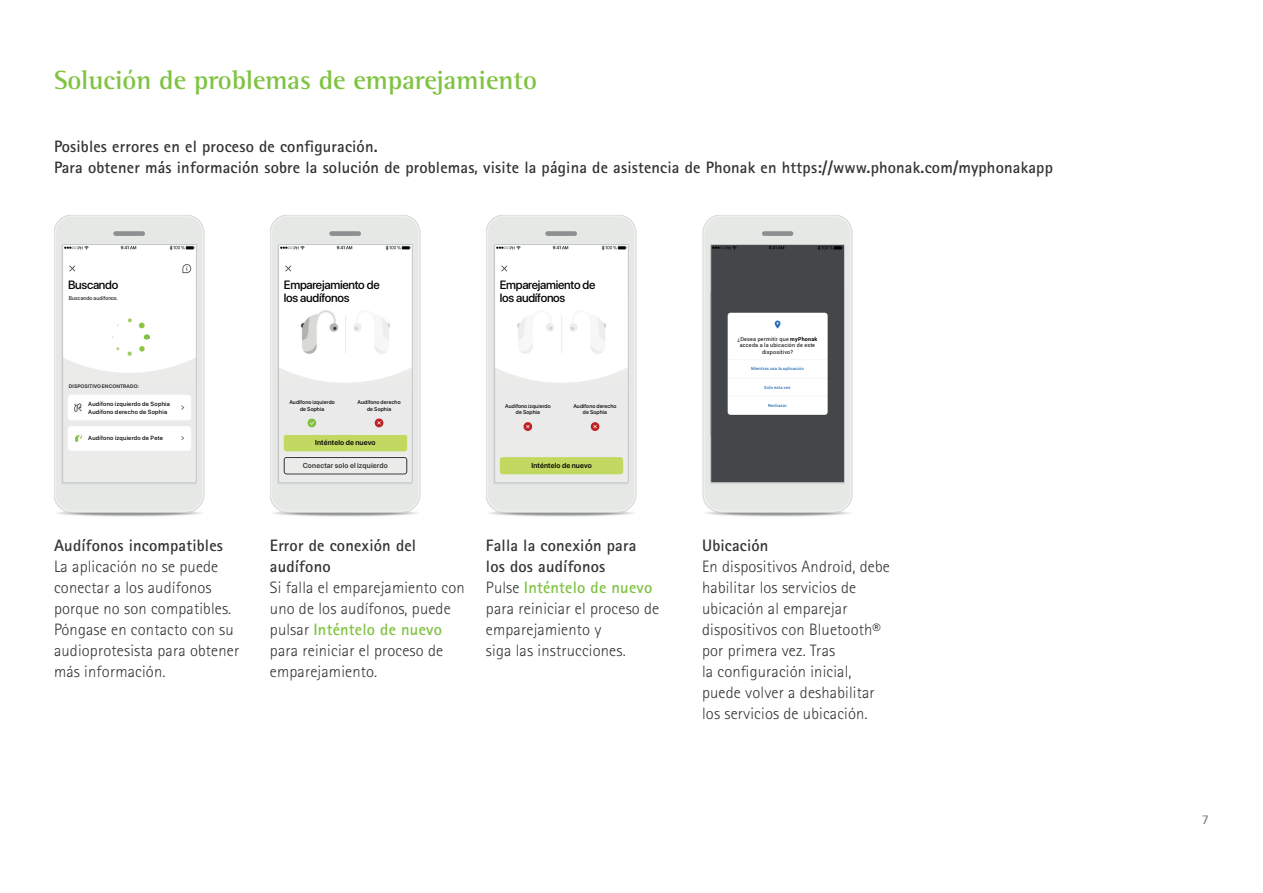
<style>
.page{position:relative;width:1263px;height:893px;background:#fff}
.page>*{position:absolute;margin:0;border:0;box-sizing:border-box;transform-origin:0 0}
.t1{font:700 27px "Rotis Semi Serif Pro";color:#80c342}
.t2{font:300 16.5px/21px "Rotis Sans Serif Pro";letter-spacing:.01em;color:#323531}
.t3{font:700 16.5px/21px "Rotis Sans Serif Pro";letter-spacing:.01em;color:#323531}
.t4{font:700 13.5px "Rotis Sans Serif Pro";color:#868983}
.t5{font:500 12px/12.6px "SF Pro Display";letter-spacing:-.02em;color:#000001}
.t6{font:600 7.2px "SF Pro Display";letter-spacing:.025em;color:#000001}
.t7{font:600 7.2px "SF Pro Display";letter-spacing:.025em;color:#323531}
.t8{font:500 6px/7.2px "SF Pro Display";letter-spacing:.045em;color:#000001}
.t9{font:500 5.4px/6.4px "SF Pro Display";letter-spacing:.025em;color:#000001;text-align:center}
.t10{font:5.4px/6.4px "Roboto";letter-spacing:.035em;color:#000001;text-align:center}
.t11{font:5.4px "SF Pro Display";letter-spacing:.02em;color:#000001}
.t12{font:700 5.1px "SF Pro Display";letter-spacing:.015em;color:#323531}
.t13{font:500 4.2px "Roboto";letter-spacing:.035em;color:#266cb5}
.s1{font-weight:700}
.s2{font-weight:700;color:#80c342}
</style>
<div class="page">
<img style="left:270px;top:215px;width:151px;height:302px">
<img style="left:486px;top:215px;width:151px;height:302px">
<img style="left:54px;top:215px;width:151px;height:302px">
<img style="left:702px;top:215px;width:151px;height:302px">
<img style="left:280px;top:246px;width:130px;height:235px">
<div style="left:278px;top:244px;width:134px;height:239px;border:1px solid #c4c6c8"></div>
<img style="left:64px;top:246px;width:131px;height:235px">
<div style="left:62px;top:244px;width:135px;height:239px;border:1px solid #c4c6c8"></div>
<img style="left:496px;top:246px;width:130px;height:235px">
<div style="left:494px;top:244px;width:134px;height:239px;border:1px solid #c4c6c8"></div>
<img style="left:712px;top:246px;width:131px;height:235px">
<div style="left:710px;top:244px;width:135px;height:239px;border:1px solid #c4c6c8"></div>
<h1 class="t1" style="left:54px;top:63px;width:484px">Solución de problemas de emparejamiento</h1>
<p class="t3" style="left:54px;top:136px;width:1000px">Posibles errores en el proceso de configuración.<br>Para obtener más información sobre la solución de problemas, visite la página de asistencia de Phonak en https://www.phonak.com/myphonakapp</p>
<p class="t5" style="left:68px;top:278px;width:52px">Buscando</p>
<p class="t11" style="left:69px;top:295px;width:51px">Buscando audífonos.</p>
<p class="t5" style="left:284px;top:278px;width:97px">Emparejamiento de los audífonos</p>
<p class="t5" style="left:500px;top:278px;width:97px">Emparejamiento de los audífonos</p>
<p class="t10" style="left:737px;top:336px;width:81px">¿Desea permitir que <span class="s1">myPhonak </span>acceda a la ubicación de este dispositivo?</p>
<p class="t13" style="left:751px;top:366px;width:54px">Mientras usa la aplicación</p>
<p class="t12" style="left:69px;top:383px;width:72px">DISPOSITIVO ENCONTRADO:</p>
<p class="t13" style="left:764px;top:384px;width:28px">Solo esta vez</p>
<p class="t8" style="left:88px;top:400px;width:83px">Audífono izquierdo de Sophia<br>Audífono derecho de Sophia</p>
<p class="t8" style="left:88px;top:434px;width:76px">Audífono izquierdo de Pete</p>
<p class="t9" style="left:289px;top:399px;width:47px">Audífono izquierdo de Sophia</p>
<p class="t9" style="left:573px;top:402px;width:45px">Audífono derecho de Sophia</p>
<p class="t9" style="left:357px;top:399px;width:45px">Audífono derecho de Sophia</p>
<p class="t9" style="left:505px;top:402px;width:47px">Audífono izquierdo de Sophia</p>
<p class="t6" style="left:315px;top:438px;width:62px">Inténtelo de nuevo</p>
<p class="t13" style="left:768px;top:402px;width:20px">Rechazar</p>
<p class="t7" style="left:303px;top:461px;width:87px">Conectar solo el izquierdo</p>
<p class="t6" style="left:531px;top:461px;width:62px">Inténtelo de nuevo</p>
<p class="t3" style="left:54px;top:535px;width:170px">Audífonos incompatibles</p>
<p class="t2" style="left:54px;top:556px;width:187px">La aplicación no se puede conectar a los audífonos porque no son compatibles.<br>Póngase en contacto con su audioprotesista para obtener más información.</p>
<p class="t3" style="left:270px;top:535px;width:148px">Error de conexión del audífono</p>
<p class="t2" style="left:270px;top:577px;width:196px">Si falla el emparejamiento con uno de los audífonos, puede pulsar <span class="s2">Inténtelo de nuevo </span>para reiniciar el proceso de emparejamiento.</p>
<p class="t2" style="left:486px;top:535px;width:175px"><span class="s1">Falla la conexión para los dos audífonos<br></span>Pulse <span class="s2">Inténtelo de nuevo </span>para reiniciar el proceso de emparejamiento y<br>siga las instrucciones.</p>
<p class="t3" style="left:702px;top:535px;width:68px">Ubicación</p>
<p class="t2" style="left:702px;top:556px;width:189px">En dispositivos Android, debe habilitar los servicios de ubicación al emparejar dispositivos con Bluetooth® por primera vez. Tras<br>la configuración inicial, puede volver a deshabilitar los servicios de ubicación.</p>
<p class="t4" style="left:1202px;top:811px;width:9px">7</p>
</div>
